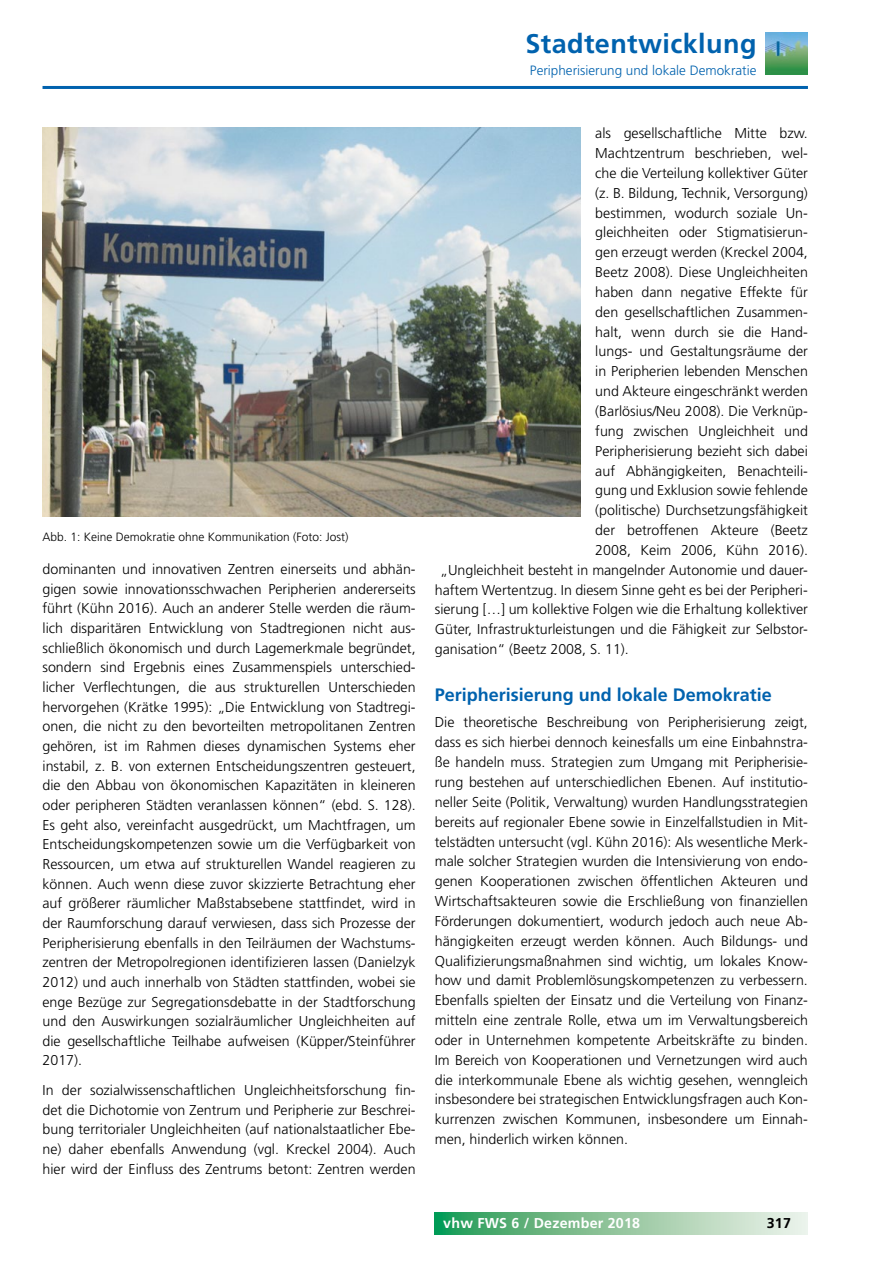
<style>
.page{position:relative;width:893px;height:1263px;background:#fff}
.page>*{position:absolute;margin:0;border:0;box-sizing:border-box;transform-origin:0 0}
.t1{font:700 27px "Frutiger LT";letter-spacing:.015em;color:#0062ae}
.t2{font:700 18px "Frutiger LT";color:#0062ae}
.t3{font:300 14.25px/19.6px "Frutiger LT";color:#000;text-align:justify}
.t4{font:700 14.25px "Frutiger LT";letter-spacing:.015em;color:#fff}
.t5{font:700 14.25px "Frutiger LT";color:#000}
.t6{font:300 13.5px "Frutiger LT";color:#0062ae}
.t7{font:300 12px "Frutiger CE";color:#000}
</style>
<div class="page">
<hr style="left:43px;top:86px;width:765px;height:3px;background:#0062ae">
<svg style="left:435px;top:1213px;width:373px;height:21px;background:#8ec69f"></svg>
<img style="left:766px;top:32px;width:42px;height:43px">
<img style="left:43px;top:128px;width:537px;height:389px">
<h1 class="t1" style="left:525px;top:28px;width:233px">Stadtentwicklung</h1>
<p class="t6" style="left:530px;top:62px;width:228px">Peripherisierung und lokale Demokratie</p>
<p class="t7" style="left:43px;top:530px;width:308px">Abb. 1: Keine Demokratie ohne Kommunikation (Foto: Jost)</p>
<p class="t3" style="left:43px;top:560px;width:375px">dominanten und innovativen Zentren einerseits und abhän&shy;gigen sowie innovationsschwachen Peripherien andererseits führt (Kühn 2016). Auch an anderer Stelle werden die räum&shy;lich disparitären Entwicklung von Stadtregionen nicht aus&shy;schließlich ökonomisch und durch Lagemerkmale begründet, sondern sind Ergebnis eines Zusammenspiels unterschied&shy;licher Verflechtungen, die aus strukturellen Unterschieden hervorgehen (Krätke 1995): „Die Entwicklung von Stadtregi&shy;onen, die nicht zu den bevorteilten metropolitanen Zentren gehören, ist im Rahmen dieses dynamischen Systems eher instabil, z. B. von externen Entscheidungszentren gesteuert, die den Abbau von ökonomischen Kapazitäten in kleineren oder peripheren Städten veranlassen können“ (ebd. S. 128).<br>Es geht also, vereinfacht ausgedrückt, um Machtfragen, um Entscheidungskompetenzen sowie um die Verfügbarkeit von Ressourcen, um etwa auf strukturellen Wandel reagieren zu können. Auch wenn diese zuvor skizzierte Betrachtung eher auf größerer räumlicher Maßstabsebene stattfindet, wird in der Raumforschung darauf verwiesen, dass sich Prozesse der Peripherisierung ebenfalls in den Teilräumen der Wachstums&shy;zentren der Metropolregionen identifizieren lassen (Danielzyk 2012) und auch innerhalb von Städten stattfinden, wobei sie enge Bezüge zur Segregationsdebatte in der Stadtforschung und den Auswirkungen sozialräumlicher Ungleichheiten auf die gesellschaftliche Teilhabe aufweisen (Küpper/Steinführer 2017).</p>
<p class="t3" style="left:43px;top:1080px;width:375px">In der sozialwissenschaftlichen Ungleichheitsforschung fin&shy;det die Dichotomie von Zentrum und Peripherie zur Beschrei&shy;bung territorialer Ungleichheiten (auf nationalstaatlicher Ebe&shy;ne) daher ebenfalls Anwendung (vgl. Kreckel 2004). Auch hier wird der Einfluss des Zentrums betont: Zentren werden</p>
<p class="t3" style="left:595px;top:124px;width:214px">als gesellschaftliche Mitte bzw.</p>
<p class="t3" style="left:595px;top:144px;width:214px">Machtzentrum beschrieben, wel-</p>
<p class="t3" style="left:595px;top:163px;width:214px">che die Verteilung kollektiver Güter</p>
<p class="t3" style="left:595px;top:183px;width:214px">(z. B. Bildung, Technik, Versorgung)</p>
<p class="t3" style="left:595px;top:203px;width:214px">bestimmen, wodurch soziale Un-</p>
<p class="t3" style="left:595px;top:223px;width:214px">gleichheiten oder Stigmatisierun-</p>
<p class="t3" style="left:595px;top:243px;width:214px">gen erzeugt werden (Kreckel 2004,</p>
<p class="t3" style="left:595px;top:263px;width:214px">Beetz 2008). Diese Ungleichheiten</p>
<p class="t3" style="left:595px;top:282px;width:214px">haben dann negative Effekte für</p>
<p class="t3" style="left:595px;top:302px;width:214px">den gesellschaftlichen Zusammen-</p>
<p class="t3" style="left:595px;top:322px;width:214px">halt, wenn durch sie die Hand-</p>
<p class="t3" style="left:595px;top:342px;width:214px">lungs- und Gestaltungsräume der</p>
<p class="t3" style="left:595px;top:362px;width:214px">in Peripherien lebenden Menschen</p>
<p class="t3" style="left:595px;top:382px;width:214px">und Akteure eingeschränkt werden</p>
<p class="t3" style="left:595px;top:401px;width:214px">(Barlösius/Neu 2008). Die Verknüp-</p>
<p class="t3" style="left:595px;top:421px;width:214px">fung zwischen Ungleichheit und</p>
<p class="t3" style="left:595px;top:441px;width:214px">Peripherisierung bezieht sich dabei</p>
<p class="t3" style="left:595px;top:461px;width:214px">auf Abhängigkeiten, Benachteili-</p>
<p class="t3" style="left:595px;top:481px;width:214px">gung und Exklusion sowie fehlende</p>
<p class="t3" style="left:595px;top:501px;width:214px">(politische) Durchsetzungsfähigkeit</p>
<p class="t3" style="left:595px;top:520px;width:214px">der betroffenen Akteure (Beetz</p>
<p class="t3" style="left:595px;top:540px;width:214px">2008, Keim 2006, Kühn 2016).</p>
<p class="t3" style="left:440px;top:560px;width:369px">„Ungleichheit besteht in mangelnder Autonomie und dauer-</p>
<p class="t3" style="left:435px;top:580px;width:375px">haftem Wertentzug. In diesem Sinne geht es bei der Peripheri-</p>
<p class="t3" style="left:435px;top:600px;width:375px">sierung […] um kollektive Folgen wie die Erhaltung kollektiver</p>
<p class="t3" style="left:435px;top:620px;width:375px">Güter, Infrastrukturleistungen und die Fähigkeit zur Selbstor-</p>
<p class="t3" style="left:435px;top:639px;width:196px">ganisation“ (Beetz 2008, S. 11).</p>
<p class="t2" style="left:435px;top:684px;width:339px">Peripherisierung und lokale Demokratie</p>
<p class="t3" style="left:435px;top:713px;width:375px">Die theoretische Beschreibung von Peripherisierung zeigt, dass es sich hierbei dennoch keinesfalls um eine Einbahnstra&shy;ße handeln muss. Strategien zum Umgang mit Peripherisie&shy;rung bestehen auf unterschiedlichen Ebenen. Auf institutio&shy;neller Seite (Politik, Verwaltung) wurden Handlungsstrategien bereits auf regionaler Ebene sowie in Einzelfallstudien in Mit&shy;telstädten untersucht (vgl. Kühn 2016): Als wesentliche Merk&shy;male solcher Strategien wurden die Intensivierung von endo&shy;genen Kooperationen zwischen öffentlichen Akteuren und Wirtschaftsakteuren sowie die Erschließung von finanziellen Förderungen dokumentiert, wodurch jedoch auch neue Ab&shy;hängigkeiten erzeugt werden können. Auch Bildungs- und Qualifizierungsmaßnahmen sind wichtig, um lokales Know&shy;how und damit Problemlösungskompetenzen zu verbessern.<br>Ebenfalls spielten der Einsatz und die Verteilung von Finanz&shy;mitteln eine zentrale Rolle, etwa um im Verwaltungsbereich oder in Unternehmen kompetente Arbeitskräfte zu binden.<br>Im Bereich von Kooperationen und Vernetzungen wird auch die interkommunale Ebene als wichtig gesehen, wenngleich insbesondere bei strategischen Entwicklungsfragen auch Kon&shy;kurrenzen zwischen Kommunen, insbesondere um Einnah&shy;men, hinderlich wirken können.</p>
<p class="t4" style="left:443px;top:1215px;width:198px">vhw FWS 6 / Dezember 2018</p>
<p class="t5" style="left:767px;top:1214px;width:26px">317</p>
</div>
